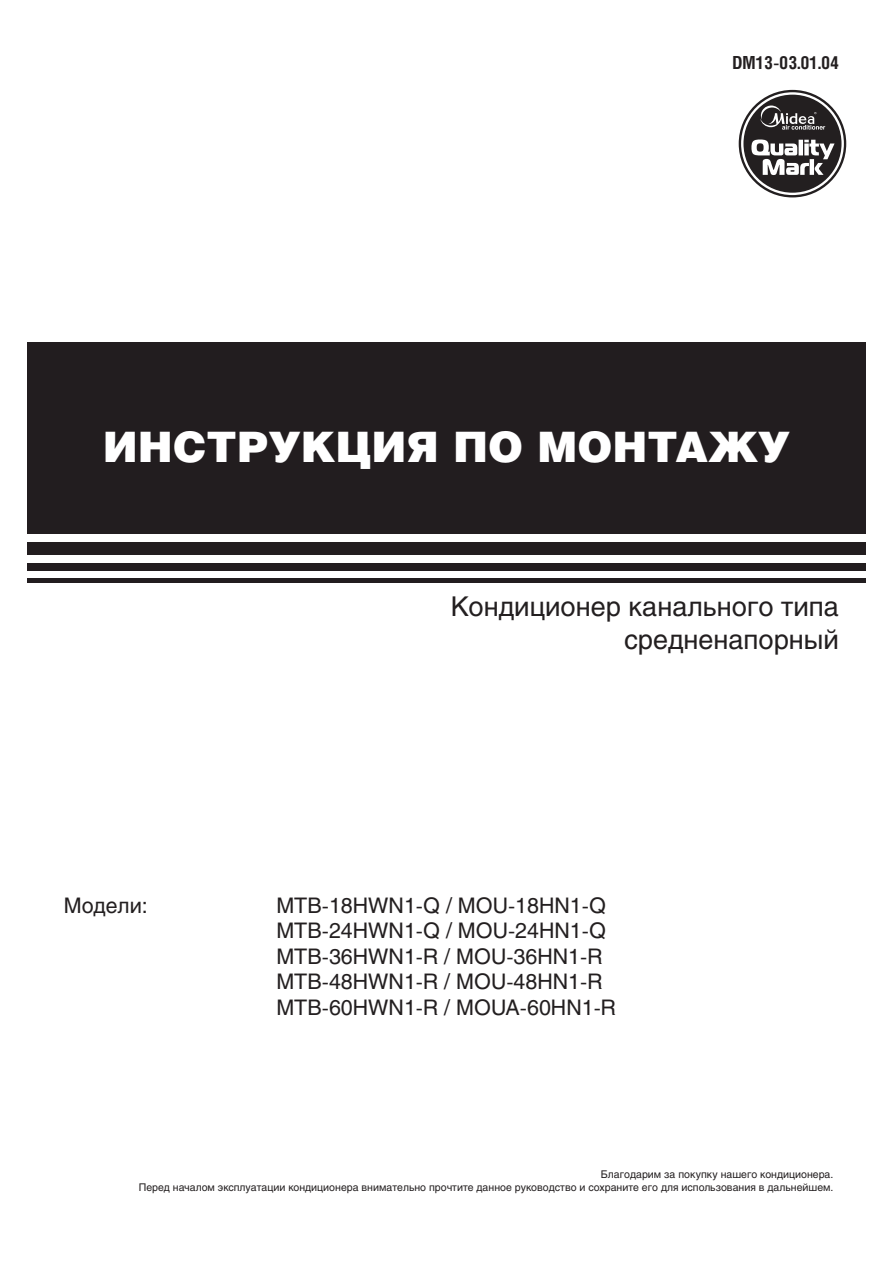
<style>
.page{position:relative;width:893px;height:1263px;background:#fff}
.page>*{position:absolute;margin:0;border:0;box-sizing:border-box;transform-origin:0 0}
.t1{font:900 42px "Helios";color:#fff}
.t2{font:27px/32.4px "Helios";color:#231f20;text-align:right}
.t3{font:21.3px/25.5px "Helios";color:#231f20}
.t4{font:700 18px "Helios Cond";color:#231f20}
.t5{font:10.5px/12.6px "Helios";color:#231f20;text-align:right}
</style>
<div class="page">
<div style="left:27px;top:543px;width:839px;height:12px;background:#221d1f"></div>
<div style="left:27px;top:563px;width:839px;height:8px;background:#221d1f"></div>
<hr style="left:27px;top:578px;width:839px;height:4px;background:#221d1f">
<div style="left:27px;top:342px;width:839px;height:191px;background:#221d1f"></div>
<svg style="left:739px;top:90px;width:107px;height:107px"></svg>
<h3 class="t4" style="left:732px;top:51px;width:108px">DM13-03.01.04</h3>
<h1 class="t1" style="left:103px;top:420px;width:689px">ИНСТРУКЦИЯ ПО МОНТАЖУ</h1>
<h2 class="t2" style="left:451px;top:590px;width:390px">Кондиционер канального типа средненапорный</h2>
<h3 class="t3" style="left:64px;top:892px;width:86px">Модели:</h3>
<h3 class="t3" style="left:276px;top:892px;width:341px">MTB-18HWN1-Q / MOU-18HN1-Q<br>MTB-24HWN1-Q / MOU-24HN1-Q<br>MTB-36HWN1-R / MOU-36HN1-R<br>MTB-48HWN1-R / MOU-48HN1-R<br>MTB-60HWN1-R / MOUA-60HN1-R</h3>
<p class="t5" style="left:139px;top:1168px;width:696px">Благодарим за покупку нашего кондиционера.<br>Перед началом эксплуатации кондиционера внимательно прочтите данное руководство и сохраните его для использования в дальнейшем.</p>
</div>
